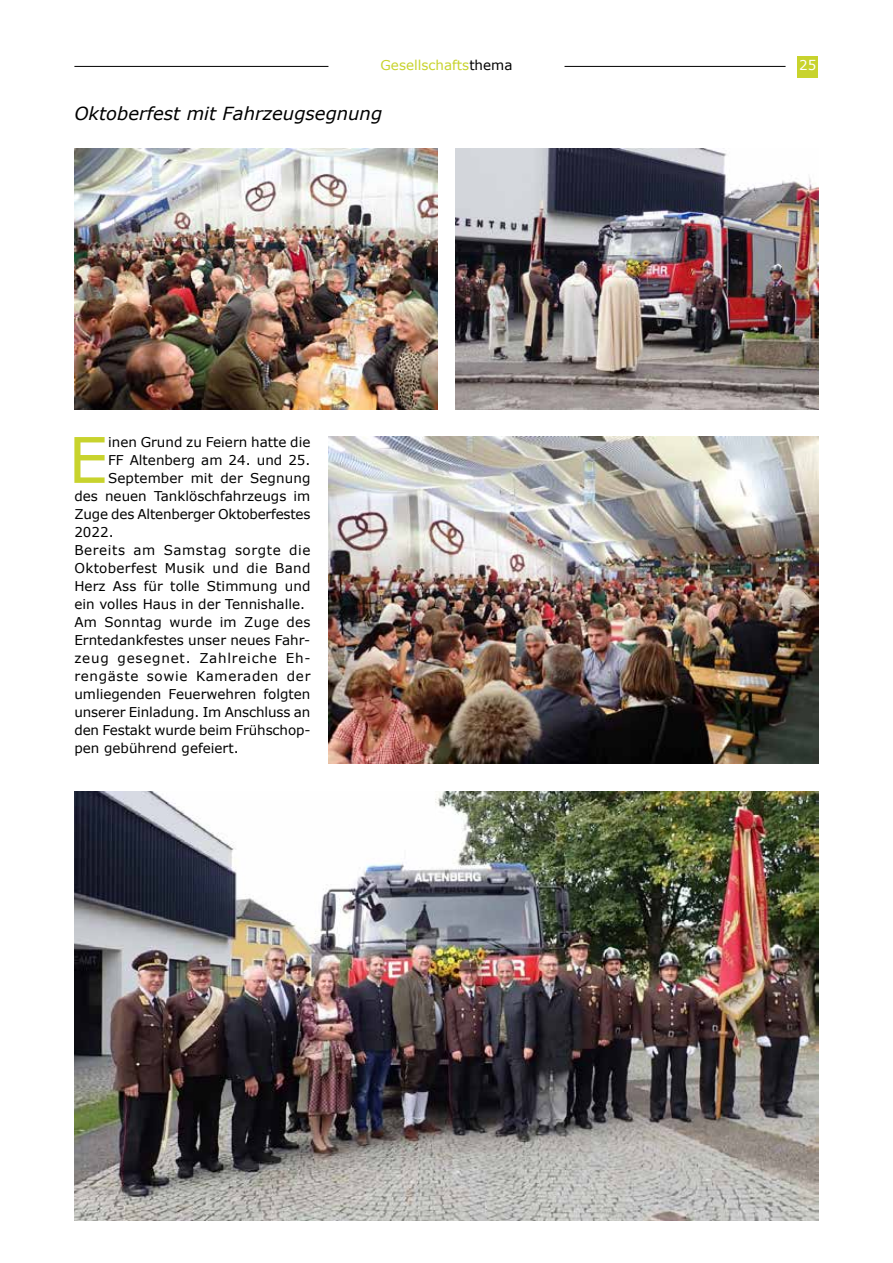
<style>
.page{position:relative;width:893px;height:1263px;background:#fff}
.page>*{position:absolute;margin:0;border:0;box-sizing:border-box;transform-origin:0 0}
.t1{font:63px "Verdana";color:#c8d32d}
.t2{font:italic 18px "Verdana";color:#000}
.t3{font:13.5px "Verdana";color:#000}
.t4{font:13.5px "Verdana";letter-spacing:.025em;color:#000}
.t5{font:13.5px "Verdana";letter-spacing:.06em;color:#000}
.t6{font:13.5px "Verdana";letter-spacing:.045em;color:#000}
.t7{font:13.5px "Verdana";letter-spacing:.05em;color:#000}
.t8{font:13.5px "Verdana";color:#c8d32d}
.t9{font:13.5px "Verdana";color:#fff}
.s1{color:#000}
</style>
<div class="page">
<hr style="left:74px;top:66px;width:254px;height:1px;background:#000">
<hr style="left:564px;top:66px;width:222px;height:1px;background:#000">
<div style="left:797px;top:56px;width:21px;height:21px;background:#c8d32d"></div>
<img style="left:74px;top:791px;width:744px;height:429px">
<img style="left:328px;top:436px;width:490px;height:327px">
<img style="left:74px;top:148px;width:363px;height:261px">
<img style="left:455px;top:148px;width:364px;height:261px">
<p class="t8" style="left:380px;top:56px;width:133px">Gesellschafts<span class="s1">thema</span></p>
<p class="t9" style="left:799px;top:56px;width:19px">25</p>
<h2 class="t2" style="left:74px;top:101px;width:309px">Oktoberfest mit Fahrzeugsegnung</h2>
<h1 class="t1" style="left:68px;top:417px;width:41px">E</h1>
<p class="t3" style="left:108px;top:433px;width:204px">inen Grund zu Feiern hatte die</p>
<p class="t3" style="left:108px;top:451px;width:204px">FF Altenberg am 24. und 25.</p>
<p class="t3" style="left:108px;top:469px;width:204px">September mit der Segnung</p>
<p class="t3" style="left:74px;top:487px;width:237px">des neuen Tanklöschfahrzeugs im</p>
<p class="t3" style="left:74px;top:505px;width:238px">Zuge des Altenberger Oktoberfestes</p>
<p class="t3" style="left:74px;top:523px;width:41px">2022.</p>
<p class="t6" style="left:74px;top:541px;width:238px">Bereits am Samstag sorgte die</p>
<p class="t4" style="left:74px;top:559px;width:238px">Oktoberfest Musik und die Band</p>
<p class="t3" style="left:74px;top:577px;width:238px">Herz Ass für tolle Stimmung und</p>
<p class="t3" style="left:74px;top:595px;width:232px">ein volles Haus in der Tennishalle.</p>
<p class="t3" style="left:74px;top:613px;width:238px">Am Sonntag wurde im Zuge des</p>
<p class="t3" style="left:74px;top:631px;width:238px">Erntedankfestes unser neues Fahr-</p>
<p class="t5" style="left:74px;top:649px;width:238px">zeug gesegnet. Zahlreiche Eh-</p>
<p class="t7" style="left:74px;top:667px;width:238px">rengäste sowie Kameraden der</p>
<p class="t3" style="left:74px;top:685px;width:238px">umliegenden Feuerwehren folgten</p>
<p class="t3" style="left:74px;top:703px;width:238px">unserer Einladung. Im Anschluss an</p>
<p class="t3" style="left:74px;top:721px;width:238px">den Festakt wurde beim Frühschop-</p>
<p class="t3" style="left:74px;top:739px;width:166px">pen gebührend gefeiert.</p>
</div>
